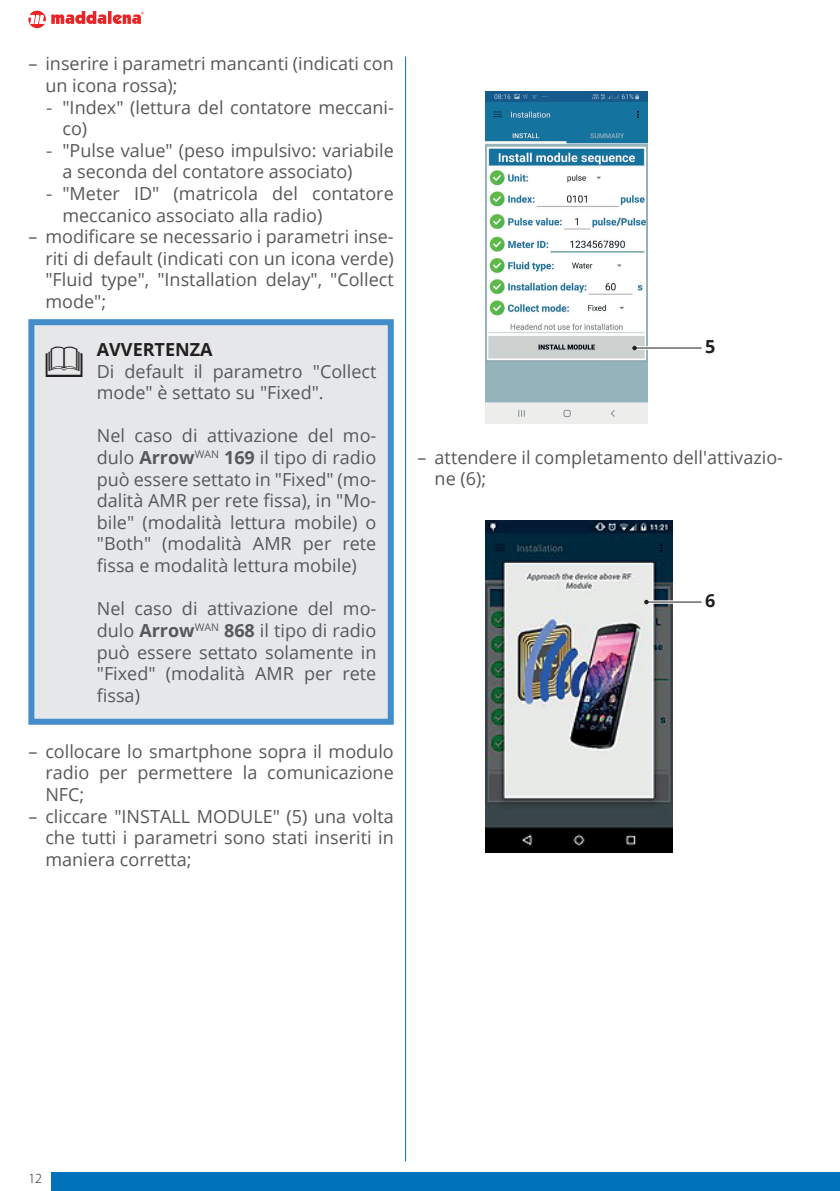
<style>
.page{position:relative;width:840px;height:1191px;background:#fff}
.page>*{position:absolute;margin:0;border:0;box-sizing:border-box;transform-origin:0 0}
.t1{font:18px/21.6px "Open Sans";color:#57585a}
.t2{font:700 18px "Open Sans";color:#231f20}
.t3{font:300 14px "Myriad Pro";color:#231f20}
.s1{font-family:"DIN Pro"}
.s2{font-family:"KLINDEX Simboli";font-size:36px;color:#231f20}
.s3{font-weight:700;color:#231f20}
.s4{font-weight:700}
</style>
<div class="page">
<div style="left:51px;top:1172px;width:788px;height:19px;background:#0072bc"></div>
<svg style="left:28px;top:11px;width:115px;height:17px"></svg>
<div style="left:31px;top:322px;width:359px;height:399px;background:#e6e7e9"></div>
<div style="left:28px;top:319px;width:365px;height:405px;border:6px solid #448dcb"></div>
<hr style="left:405px;top:57px;width:1px;height:1104px;background:#0072bc">
<img style="left:485px;top:91px;width:161px;height:333px">
<svg style="left:636px;top:346px;width:65px;height:4px"></svg>
<hr style="left:634px;top:347px;width:67px;height:1px;background:#231f20">
<svg style="left:632px;top:346px;width:4px;height:4px"></svg>
<img style="left:485px;top:520px;width:186px;height:332px">
<svg style="left:648px;top:600px;width:53px;height:4px"></svg>
<hr style="left:646px;top:601px;width:55px;height:1px;background:#231f20">
<svg style="left:643px;top:600px;width:5px;height:4px"></svg>
<p class="t1" style="left:45px;top:53px;width:349px;text-indent:-17px">– inserire i parametri mancanti (indicati con un icona rossa);</p>
<p class="t1" style="left:62px;top:96px;width:332px;text-indent:-17px"><span class="s1">-</span> "Index" (lettura del contatore meccani&shy;co)</p>
<p class="t1" style="left:62px;top:139px;width:332px;text-indent:-17px"><span class="s1">-</span> "Pulse value" (peso impulsivo: variabile a seconda del contatore associato)</p>
<p class="t1" style="left:62px;top:182px;width:332px;text-indent:-17px"><span class="s1">-</span> "Meter ID" (matricola del contatore meccanico associato alla radio)</p>
<p class="t1" style="left:45px;top:225px;width:350px;text-align:justify;text-indent:-17px">– modificare se necessario i parametri inse&shy;riti di default (indicati con un icona verde) "Fluid type", "Installation delay", "Collect mode";</p>
<p class="t1" style="left:97px;top:338px;width:281px;text-indent:-51px"><span class="s2">l</span> <span class="s3">AVVERTENZA<br></span>Di default il parametro "Collect mode" è settato su "Fixed".</p>
<p class="t1" style="left:97px;top:424px;width:281px;text-align:justify">Nel caso di attivazione del mo&shy;dulo <span class="s4">Arrow</span><sup>WAN</sup> <span class="s4">169</span> il tipo di radio può essere settato in "Fixed" (mo&shy;dalità AMR per rete fissa), in "Mo&shy;bile" (modalità lettura mobile) o "Both" (modalità AMR per rete fissa e modalità lettura mobile)</p>
<p class="t1" style="left:97px;top:597px;width:281px;text-align:justify">Nel caso di attivazione del mo&shy;dulo <span class="s4">Arrow</span><sup>WAN</sup> <span class="s4">868</span> il tipo di radio può essere settato solamente in "Fixed" (modalità AMR per rete fissa)</p>
<p class="t1" style="left:45px;top:740px;width:349px;text-align:justify;text-indent:-17px">– collocare lo smartphone sopra il modulo radio per permettere la comunicazione NFC;</p>
<p class="t1" style="left:45px;top:805px;width:350px;text-align:justify;text-indent:-17px">– cliccare "INSTALL MODULE" (5) una volta che tutti i parametri sono stati inseriti in maniera corretta;</p>
<p class="t2" style="left:704px;top:334px;width:12px">5</p>
<p class="t1" style="left:434px;top:446px;width:350px;text-indent:-17px">– attendere il completamento dell'attivazio&shy;ne (6);</p>
<p class="t2" style="left:704px;top:588px;width:12px">6</p>
<p class="t3" style="left:28px;top:1170px;width:15px">12</p>
</div>
